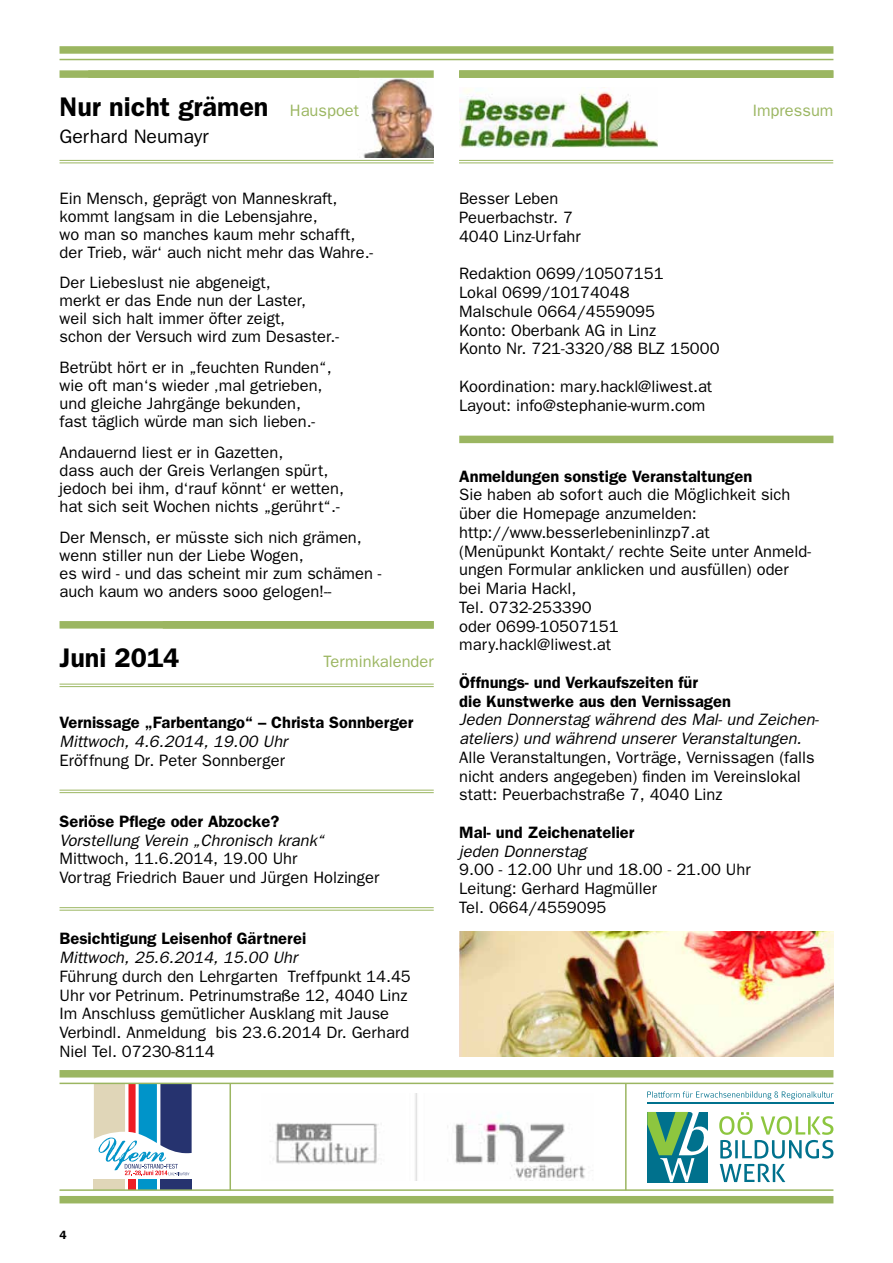
<style>
.page{position:relative;width:893px;height:1263px;background:#fff}
.page>*{position:absolute;margin:0;border:0;box-sizing:border-box;transform-origin:0 0}
.t1{font:600 27px "Franklin Gothic";color:#000}
.t2{font:19.5px "Franklin Gothic";color:#000}
.t3{font:16.5px/18.8px "Franklin Gothic";color:#000}
.t4{font:600 16.5px/18.8px "Franklin Gothic";color:#000}
.t5{font:italic 16.5px/18.8px "Franklin Gothic";color:#000}
.t6{font:16.5px "Franklin Gothic";color:#9bb661}
.t7{font:600 12px "Franklin Gothic";color:#000}
</style>
<div class="page">
<div style="left:139px;top:1179px;width:18px;height:11px;background:#0094c9"></div>
<div style="left:128px;top:1179px;width:8px;height:11px;background:#ed1d24"></div>
<div style="left:94px;top:1179px;width:31px;height:11px;background:#e0d6b8"></div>
<div style="left:160px;top:1179px;width:32px;height:11px;background:#26336f"></div>
<svg style="left:94px;top:1084px;width:98px;height:91px"></svg>
<hr style="left:459px;top:160px;width:374px;height:1px;background:#9bb661">
<hr style="left:459px;top:163px;width:374px;height:1px;background:#9bb661">
<div style="left:459px;top:70px;width:374px;height:8px;background:#9bb661"></div>
<img style="left:459px;top:87px;width:199px;height:60px">
<img style="left:363px;top:78px;width:71px;height:79px">
<div style="left:60px;top:70px;width:374px;height:8px;background:#9bb661"></div>
<hr style="left:60px;top:160px;width:374px;height:1px;background:#9bb661">
<hr style="left:60px;top:163px;width:374px;height:1px;background:#9bb661">
<svg style="left:647px;top:1112px;width:61px;height:70px;background:#4a9b8f"></svg>
<svg style="left:720px;top:1164px;width:65px;height:18px"></svg>
<svg style="left:719px;top:1112px;width:114px;height:46px"></svg>
<hr style="left:647px;top:1102px;width:186px;height:1px;background:#00718d">
<svg style="left:647px;top:1091px;width:186px;height:8px"></svg>
<img style="left:459px;top:932px;width:374px;height:124px">
<img style="left:270px;top:1094px;width:323px;height:87px">
<div style="left:60px;top:46px;width:773px;height:8px;background:#9bb661"></div>
<hr style="left:60px;top:59px;width:773px;height:1px;background:#9bb661">
<div style="left:60px;top:621px;width:374px;height:8px;background:#9bb661"></div>
<hr style="left:60px;top:684px;width:374px;height:1px;background:#9bb661">
<hr style="left:60px;top:686px;width:374px;height:1px;background:#9bb661">
<hr style="left:60px;top:790px;width:374px;height:1px;background:#9bb661">
<hr style="left:60px;top:792px;width:374px;height:1px;background:#9bb661">
<hr style="left:60px;top:907px;width:374px;height:1px;background:#9bb661">
<hr style="left:60px;top:910px;width:374px;height:1px;background:#9bb661">
<div style="left:60px;top:1070px;width:773px;height:7px;background:#9bb661"></div>
<hr style="left:60px;top:1082px;width:773px;height:2px;background:#9bb661">
<hr style="left:625px;top:1083px;width:2px;height:107px;background:#9bb661">
<hr style="left:230px;top:1083px;width:1px;height:107px;background:#9bb661">
<div style="left:60px;top:1196px;width:773px;height:7px;background:#9bb661"></div>
<hr style="left:60px;top:1189px;width:773px;height:2px;background:#9bb661">
<div style="left:459px;top:436px;width:374px;height:7px;background:#9bb661"></div>
<h1 class="t1" style="left:60px;top:91px;width:210px">Nur nicht grämen</h1>
<p class="t6" style="left:753px;top:101px;width:82px">Impressum</p>
<p class="t2" style="left:60px;top:125px;width:151px">Gerhard Neumayr</p>
<p class="t6" style="left:290px;top:101px;width:71px">Hauspoet</p>
<p class="t3" style="left:60px;top:189px;width:315px;line-height:18px">Ein Mensch, geprägt von Manneskraft, kommt langsam in die Lebensjahre,<br>wo man so manches kaum mehr schafft, der Trieb, wär‘ auch nicht mehr das Wahre.-</p>
<p class="t3" style="left:60px;top:274px;width:281px;line-height:18px">Der Liebeslust nie abgeneigt,<br>merkt er das Ende nun der Laster,<br>weil sich halt immer öfter zeigt,<br>schon der Versuch wird zum Desaster.-</p>
<p class="t3" style="left:60px;top:359px;width:274px;line-height:18px">Betrübt hört er in „feuchten Runden“, wie oft man‘s wieder ‚mal getrieben, und gleiche Jahrgänge bekunden, fast täglich würde man sich lieben.-</p>
<p class="t3" style="left:60px;top:443px;width:286px;line-height:18px">Andauernd liest er in Gazetten,<br>dass auch der Greis Verlangen spürt, jedoch bei ihm, d‘rauf könnt‘ er wetten, hat sich seit Wochen nichts „gerührt“.-</p>
<p class="t3" style="left:60px;top:528px;width:324px;line-height:18px">Der Mensch, er müsste sich nich grämen, wenn stiller nun der Liebe Wogen,<br>es wird - und das scheint mir zum schämen - auch kaum wo anders sooo gelogen!--</p>
<h1 class="t1" style="left:60px;top:642px;width:121px">Juni 2014</h1>
<p class="t6" style="left:324px;top:652px;width:112px">Terminkalender</p>
<p class="t4" style="left:60px;top:713px;width:355px">Vernissage „Farbentango“ – Christa Sonnberger</p>
<p class="t5" style="left:60px;top:732px;width:230px">Mittwoch, 4.6.2014, 19.00 Uhr</p>
<p class="t3" style="left:60px;top:751px;width:227px">Eröffnung Dr. Peter Sonnberger</p>
<p class="t4" style="left:60px;top:812px;width:221px">Seriöse Pflege oder Abzocke?</p>
<p class="t5" style="left:60px;top:831px;width:266px">Vorstellung Verein „Chronisch krank“</p>
<p class="t3" style="left:60px;top:849px;width:321px">Mittwoch, 11.6.2014, 19.00 Uhr<br>Vortrag Friedrich Bauer und Jürgen Holzinger</p>
<p class="t4" style="left:60px;top:929px;width:248px">Besichtigung Leisenhof Gärtnerei</p>
<p class="t5" style="left:60px;top:948px;width:239px">Mittwoch, 25.6.2014, 15.00 Uhr</p>
<p class="t3" style="left:60px;top:967px;width:353px">Führung durch den Lehrgarten Treffpunkt 14.45<br>Uhr vor Petrinum. Petrinumstraße 12, 4040 Linz Im Anschluss gemütlicher Ausklang mit Jause Verbindl. Anmeldung bis 23.6.2014 Dr. Gerhard Niel Tel. 07230-8114</p>
<p class="t3" style="left:459px;top:190px;width:123px">Besser Leben<br>Peuerbachstr. 7<br>4040 Linz-Urfahr</p>
<p class="t3" style="left:459px;top:265px;width:262px">Redaktion 0699/10507151<br>Lokal 0699/10174048<br>Malschule 0664/4559095<br>Konto: Oberbank AG in Linz<br>Konto Nr. 721-3320/88 BLZ 15000</p>
<p class="t3" style="left:459px;top:377px;width:255px">Koordination: mary.hackl@liwest.at<br>Layout: info@stephanie-wurm.com</p>
<p class="t4" style="left:459px;top:467px;width:295px">Anmeldungen sonstige Veranstaltungen</p>
<p class="t3" style="left:459px;top:486px;width:353px">Sie haben ab sofort auch die Möglichkeit sich über die Homepage anzumelden: http://www.besserlebeninlinzp7.at<br>(Menüpunkt Kontakt/ rechte Seite unter Anmeld&shy;ungen Formular anklicken und ausfüllen) oder bei Maria Hackl,<br>Tel. 0732-253390<br>oder 0699-10507151<br>mary.hackl@liwest.at</p>
<p class="t4" style="left:459px;top:673px;width:273px">Öffnungs- und Verkaufszeiten für<br>die Kunstwerke aus den Vernissagen</p>
<p class="t5" style="left:459px;top:710px;width:361px">Jeden Donnerstag während des Mal- und Zeichen&shy;ateliers) und während unserer Veranstaltungen.</p>
<p class="t3" style="left:459px;top:748px;width:357px">Alle Veranstaltungen, Vorträge, Vernissagen (falls nicht anders angegeben) finden im Vereinslokal statt: Peuerbachstraße 7, 4040 Linz</p>
<p class="t4" style="left:459px;top:823px;width:177px">Mal- und Zeichenatelier</p>
<p class="t5" style="left:459px;top:842px;width:129px">jeden Donnerstag</p>
<p class="t3" style="left:459px;top:860px;width:293px">9.00 - 12.00 Uhr und 18.00 - 21.00 Uhr<br>Leitung: Gerhard Hagmüller<br>Tel. 0664/4559095</p>
<p class="t7" style="left:60px;top:1228px;width:9px">4</p>
</div>
